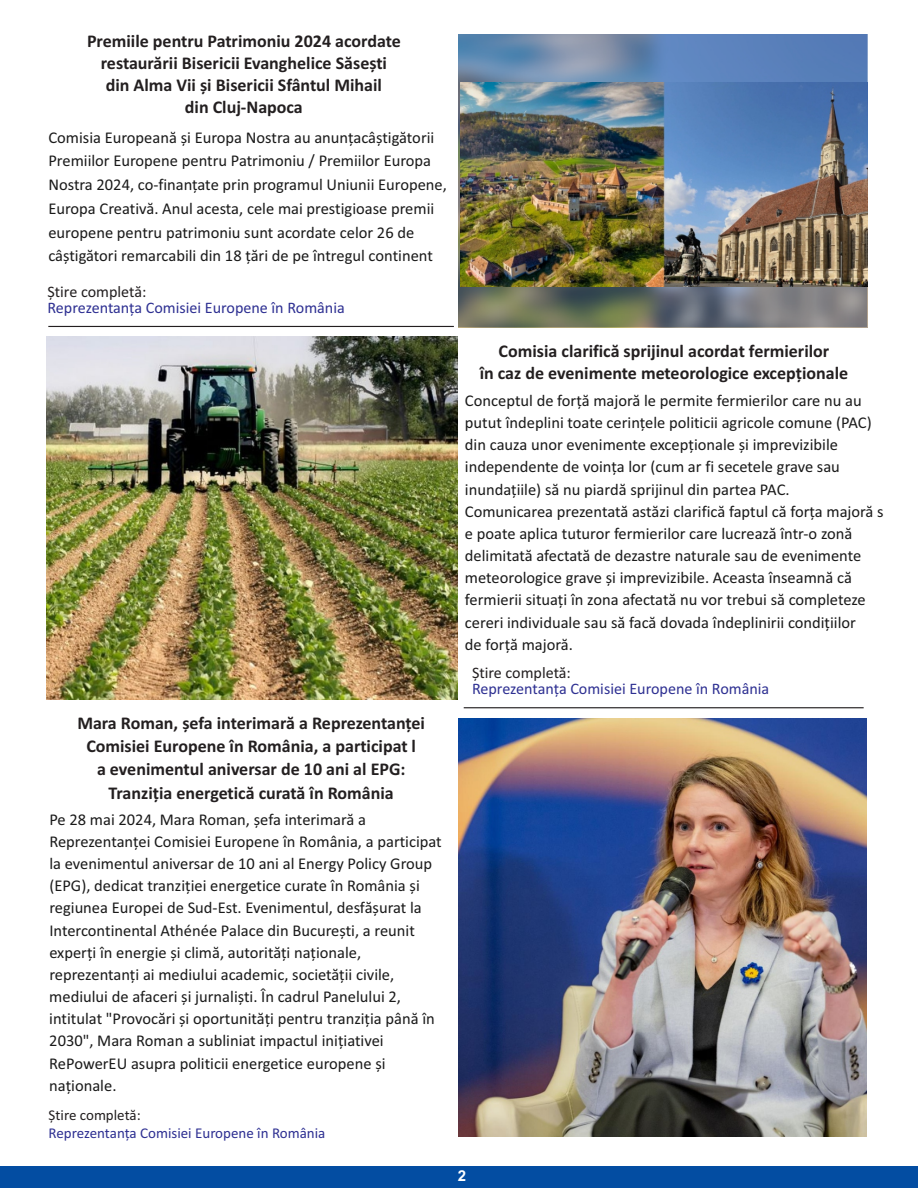
<style>
.page{position:relative;width:918px;height:1188px;background:#fff}
.page>*{position:absolute;margin:0;border:0;box-sizing:border-box;transform-origin:0 0}
.t1{font:700 18px/21.9px "Calibri";color:#231f20;text-align:center}
.t2{font:16.5px/22.2px "Calibri";color:#1a1a1a}
.t3{font:16.05px "Calibri";color:#2e3092}
.t4{font:16.05px "Calibri";color:#231f20}
.t5{font:15px "Calibri";color:#2e3092}
.t6{font:15px "Calibri";color:#231f20}
.t7{font:700 15px "Arial";color:#fff}
</style>
<div class="page">
<img style="left:459px;top:34px;width:408px;height:293px">
<hr style="left:48px;top:326px;width:406px;height:1px;background:#231f20">
<div style="left:0;top:1166px;width:918px;height:22px;background:#034da2"></div>
<hr style="left:464px;top:707px;width:400px;height:1px;background:#231f20">
<img style="left:460px;top:83px;width:407px;height:203px">
<img style="left:46px;top:337px;width:412px;height:362px">
<img style="left:459px;top:719px;width:407px;height:418px">
<p class="t1" style="left:87px;top:32px;width:315px">Premiile pentru Patrimoniu 2024 acordate restaurării Bisericii Evanghelice Săsești din Alma Vii și Bisericii Sfântul Mihail<br>din Cluj-Napoca</p>
<p class="t2" style="left:48px;top:127px;width:400px;line-height:23.7px">Comisia Europeană și Europa Nostra au anunțacâștigătorii Premiilor Europene pentru Patrimoniu / Premiilor Europa Nostra 2024, co-finanțate prin programul Uniunii Europene, Europa Creativă. Anul acesta, cele mai prestigioase premii europene pentru patrimoniu sunt acordate celor 26 de câștigători remarcabili din 18 țări de pe întregul continent</p>
<p class="t4" style="left:47px;top:285px;width:100px">Știre completă:</p>
<p class="t3" style="left:47px;top:301px;width:299px">Reprezentanța Comisiei Europene în România</p>
<p class="t1" style="left:77px;top:713px;width:349px;line-height:23.2px">Mara Roman, șefa interimară a Reprezentanței Comisiei Europene în România, a participat l<br>a evenimentul aniversar de 10 ani al EPG:<br>Tranziția energetică curată în România</p>
<p class="t2" style="left:49px;top:810px;width:394px">Pe 28 mai 2024, Mara Roman, șefa interimară a Reprezentanței Comisiei Europene în România, a participat la evenimentul aniversar de 10 ani al Energy Policy Group (EPG), dedicat tranziției energetice curate în România și regiunea Europei de Sud-Est. Evenimentul, desfășurat la Intercontinental Athénée Palace din București, a reunit experți în energie și climă, autorități naționale, reprezentanți ai mediului academic, societății civile, mediului de afaceri și jurnaliști. În cadrul Panelului 2, intitulat "Provocări și oportunități pentru tranziția până în 2030", Mara Roman a subliniat impactul inițiativei RePowerEU asupra politicii energetice europene și naționale.</p>
<p class="t6" style="left:49px;top:1108px;width:94px">Știre completă:</p>
<p class="t5" style="left:49px;top:1127px;width:278px">Reprezentanța Comisiei Europene în România</p>
<p class="t1" style="left:480px;top:342px;width:370px">Comisia clarifică sprijinul acordat fermierilor<br>în caz de evenimente meteorologice excepționale</p>
<p class="t2" style="left:465px;top:391px;width:420px">Conceptul de forță majoră le permite fermierilor care nu au putut îndeplini toate cerințele politicii agricole comune (PAC) din cauza unor evenimente excepționale și imprevizibile independente de voința lor (cum ar fi secetele grave sau inundațiile) să nu piardă sprijinul din partea PAC.<br>Comunicarea prezentată astăzi clarifică faptul că forța majoră s e poate aplica tuturor fermierilor care lucrează într-o zonă delimitată afectată de dezastre naturale sau de evenimente meteorologice grave și imprevizibile. Aceasta înseamnă că fermierii situați în zona afectată nu vor trebui să completeze cereri individuale sau să facă dovada îndeplinirii condițiilor<br>de forță majoră.</p>
<p class="t4" style="left:472px;top:666px;width:100px">Știre completă:</p>
<p class="t3" style="left:472px;top:682px;width:299px">Reprezentanța Comisiei Europene în România</p>
<p class="t7" style="left:458px;top:1170px;width:10px">2</p>
</div>
